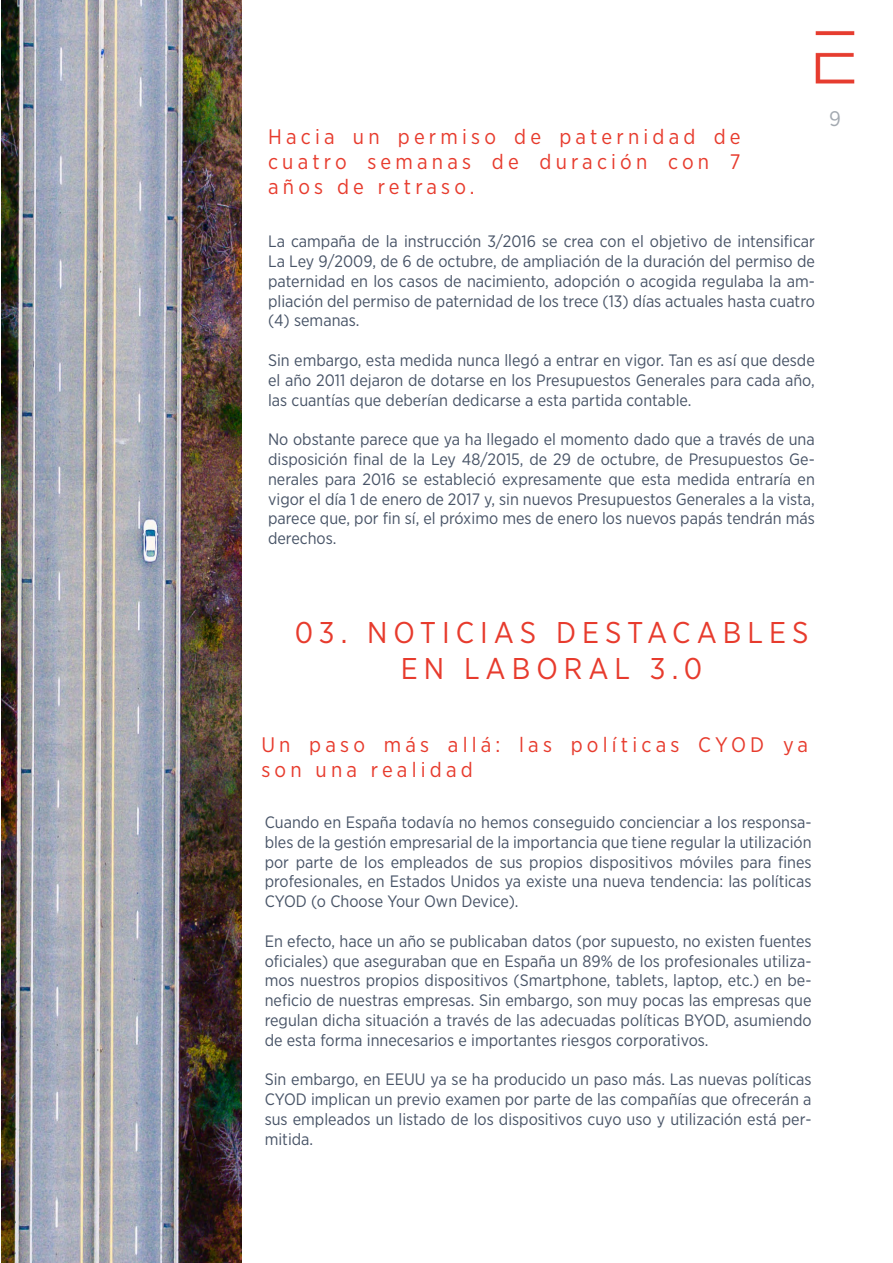
<style>
.page{position:relative;width:893px;height:1263px;background:#fff}
.page>*{position:absolute;margin:0;border:0;box-sizing:border-box;transform-origin:0 0}
.t1{font:30px/36px "Gotham Narrow";letter-spacing:.2em;color:#e73b2d;text-align:center}
.t2{font:21px/25.2px "Gotham Narrow";letter-spacing:.2em;color:#e73b2d;text-align:justify}
.t3{font:21px "Gotham Narrow";color:#a3a9b0}
.t4{font:16.5px/19.8px "Gotham Narrow";color:#485467;text-align:justify}
</style>
<div class="page">
<img style="left:815px;top:31px;width:40px;height:53px">
<img style="left:2px;top:0;width:239px;height:1263px">
<p class="t2" style="left:268px;top:124px;width:474px">Hacia un permiso de paternidad de cuatro semanas de duración con 7 años de retraso.</p>
<p class="t4" style="left:268px;top:231px;width:548px">La campaña de la instrucción 3/2016 se crea con el objetivo de intensificar La Ley 9/2009, de 6 de octubre, de ampliación de la duración del permiso de paternidad en los casos de nacimiento, adopción o acogida regulaba la am&shy;pliación del permiso de paternidad de los trece (13) días actuales hasta cuatro (4) semanas.</p>
<p class="t4" style="left:268px;top:350px;width:548px">Sin embargo, esta medida nunca llegó a entrar en vigor. Tan es así que desde el año 2011 dejaron de dotarse en los Presupuestos Generales para cada año, las cuantías que deberían dedicarse a esta partida contable.</p>
<p class="t4" style="left:268px;top:429px;width:548px">No obstante parece que ya ha llegado el momento dado que a través de una disposición final de la Ley 48/2015, de 29 de octubre, de Presupuestos Ge&shy;nerales para 2016 se estableció expresamente que esta medida entraría en vigor el día 1 de enero de 2017 y, sin nuevos Presupuestos Generales a la vista, parece que, por fin sí, el próximo mes de enero los nuevos papás tendrán más derechos.</p>
<p class="t3" style="left:829px;top:106px;width:13px">9</p>
<h1 class="t1" style="left:295px;top:614px;width:515px">03. NOTICIAS DESTACABLES<br>EN LABORAL 3.0</h1>
<p class="t2" style="left:261px;top:731px;width:548px">Un paso más allá: las políticas CYOD ya son una realidad</p>
<p class="t4" style="left:265px;top:812px;width:548px">Cuando en España todavía no hemos conseguido concienciar a los responsa&shy;bles de la gestión empresarial de la importancia que tiene regular la utilización por parte de los empleados de sus propios dispositivos móviles para fines profesionales, en Estados Unidos ya existe una nueva tendencia: las políticas CYOD (o Choose Your Own Device).</p>
<p class="t4" style="left:265px;top:931px;width:548px">En efecto, hace un año se publicaban datos (por supuesto, no existen fuentes oficiales) que aseguraban que en España un 89% de los profesionales utiliza&shy;mos nuestros propios dispositivos (Smartphone, tablets, laptop, etc.) en be&shy;neficio de nuestras empresas. Sin embargo, son muy pocas las empresas que regulan dicha situación a través de las adecuadas políticas BYOD, asumiendo de esta forma innecesarios e importantes riesgos corporativos.</p>
<p class="t4" style="left:265px;top:1069px;width:548px">Sin embargo, en EEUU ya se ha producido un paso más. Las nuevas políticas CYOD implican un previo examen por parte de las compañías que ofrecerán a sus empleados un listado de los dispositivos cuyo uso y utilización está per&shy;mitida.</p>
</div>
